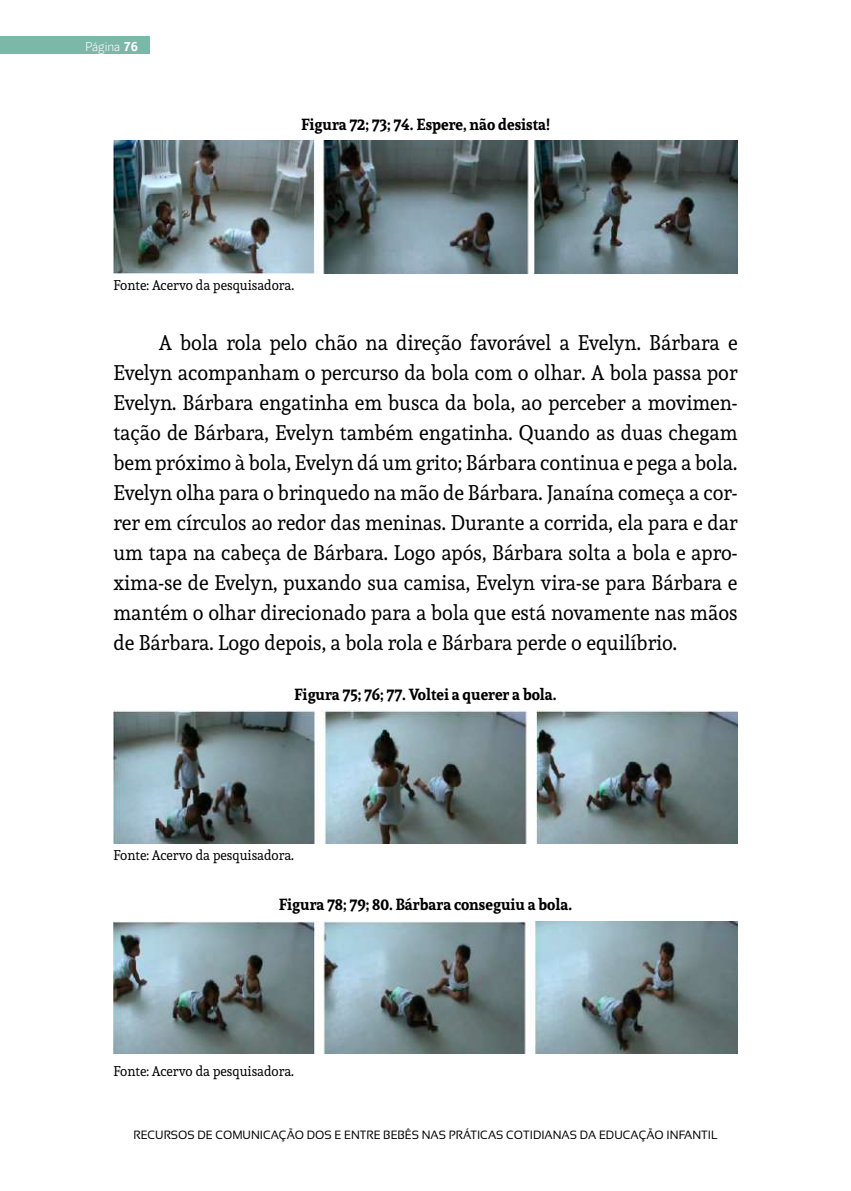
<style>
.page{position:relative;width:851px;height:1191px;background:#fff}
.page>*{position:absolute;margin:0;border:0;box-sizing:border-box;transform-origin:0 0}
.t1{font:21px/30px "Andada";color:#000;text-align:justify;scale:.95 1}
.t2{font:700 16px "Andada";color:#000;scale:.95 1}
.t3{font:14px "Andada";color:#000;scale:.95 1}
.t4{font:300 14px "Dubai";color:#fff;scale:.95 1}
.t5{font:12px "Sansation";color:#000;scale:.95 1}
.s1{font-weight:700}
</style>
<div class="page">
<div style="left:0;top:36px;width:149px;height:18px;background:#7bb8a8"></div>
<img style="left:113px;top:140px;width:624px;height:134px">
<img style="left:113px;top:921px;width:624px;height:132px">
<img style="left:113px;top:710px;width:624px;height:133px">
<p class="t4" style="left:85px;top:36px;width:57px">Página <span class="s1">76</span></p>
<p class="t2" style="left:301px;top:113px;width:263px">Figura 72; 73; 74. Espere, não desista!</p>
<p class="t3" style="left:113px;top:276px;width:192px">Fonte: Acervo da pesquisadora.</p>
<p class="t1" style="left:113px;top:327px;width:658px;text-indent:45px">A bola rola pelo chão na direção favorável a Evelyn. Bárbara e Evelyn acompanham o percurso da bola com o olhar. A bola passa por Evelyn. Bárbara engatinha em busca da bola, ao perceber a movimen&shy;tação de Bárbara, Evelyn também engatinha. Quando as duas chegam bem próximo à bola, Evelyn dá um grito; Bárbara continua e pega a bola.<br>Evelyn olha para o brinquedo na mão de Bárbara. Janaína começa a cor&shy;rer em círculos ao redor das meninas. Durante a corrida, ela para e dar um tapa na cabeça de Bárbara. Logo após, Bárbara solta a bola e apro&shy;xima-se de Evelyn, puxando sua camisa, Evelyn vira-se para Bárbara e mantém o olhar direcionado para a bola que está novamente nas mãos de Bárbara. Logo depois, a bola rola e Bárbara perde o equilíbrio.</p>
<p class="t2" style="left:294px;top:683px;width:278px">Figura 75; 76; 77. Voltei a querer a bola.</p>
<p class="t3" style="left:113px;top:846px;width:192px">Fonte: Acervo da pesquisadora.</p>
<p class="t2" style="left:279px;top:893px;width:310px">Figura 78; 79; 80. Bárbara conseguiu a bola.</p>
<p class="t3" style="left:113px;top:1062px;width:192px">Fonte: Acervo da pesquisadora.</p>
<p class="t5" style="left:133px;top:1128px;width:616px">RECURSOS DE COMUNICAÇÃO DOS E ENTRE BEBÊS NAS PRÁTICAS COTIDIANAS DA EDUCAÇÃO INFANTIL</p>
</div>
